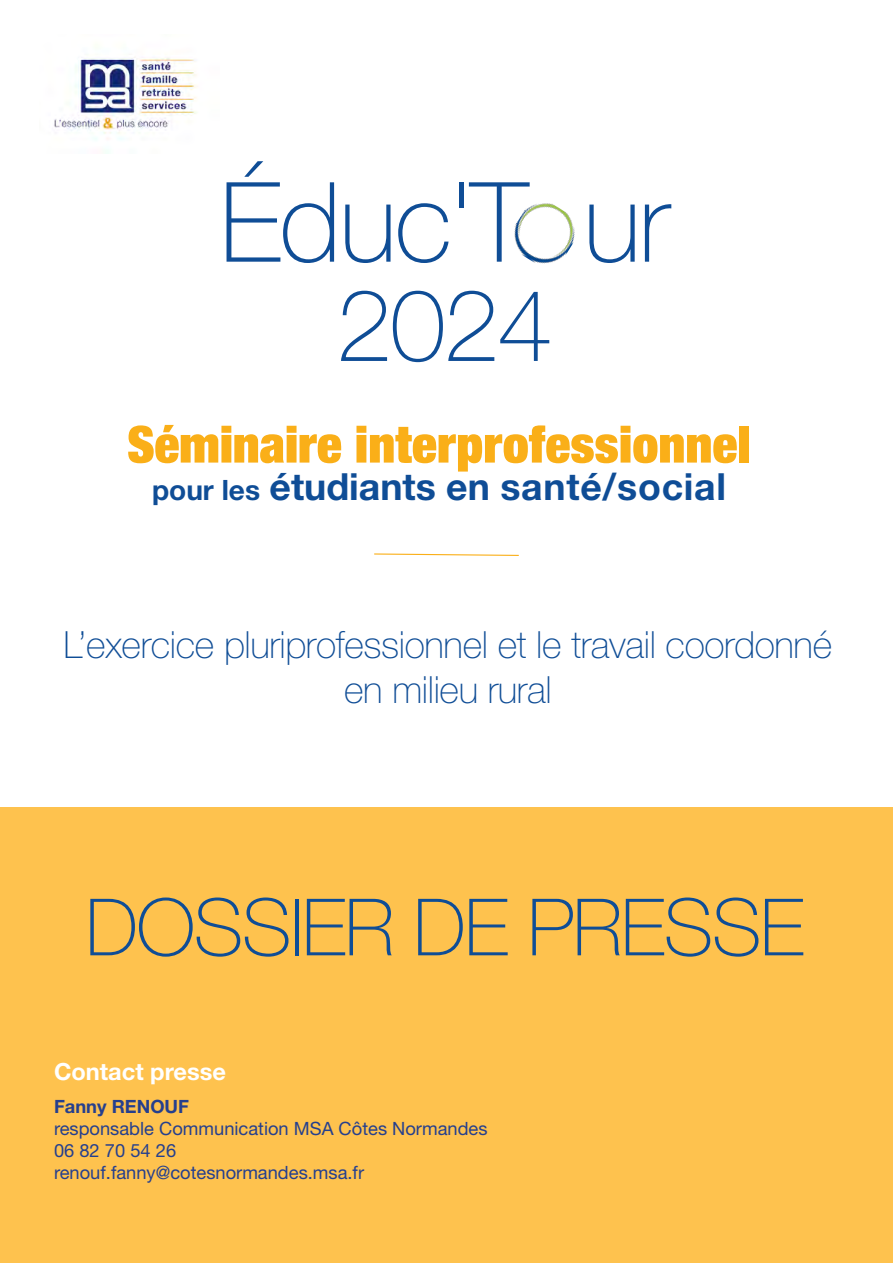
<style>
.page{position:relative;width:893px;height:1263px;background:#fff}
.page>*{position:absolute;margin:0;border:0;box-sizing:border-box;transform-origin:0 0}
.Titre_Thin{font:100 111.15px "Helvetica Neue LT Std";letter-spacing:-.02em;color:#0f4d96}
.Titre_Thin-2{font:100 100.05px "Helvetica Neue LT Std";color:#0f4d96}
.Titre_Thin-3{font:100 79.05px "Helvetica Neue LT Std";letter-spacing:-.02em;color:#0f4d96}
.Site_MSA_FR{font:900 condensed 51px "Helvetica Neue LT Std";letter-spacing:.01em;color:#faaf18}
.Site_MSA_FR-2{font:100 37.5px "Helvetica Neue LT Std";letter-spacing:-.01em;color:#0f4d96}
.Site_MSA_FR-3{font:700 37.5px "Helvetica Neue LT Std";letter-spacing:.01em;color:#0f4d96}
.t1{font:700 23.7px "Helvetica Neue LT Std";color:#fff}
.t2{font:18.3px/22px "Helvetica Neue LT Std";color:#253f8e}
.t3{font:700 18.3px "Helvetica Neue LT Std";color:#253f8e}
.s1{font-size:28.05px}
</style>
<div class="page">
<div style="left:0;top:808px;width:893px;height:455px;background:#fec24e"></div>
<img style="left:514px;top:203px;width:61px;height:61px">
<svg style="left:374px;top:553px;width:145px;height:3px"></svg>
<img style="left:54px;top:57px;width:143px;height:96px">
<p class="Titre_Thin" style="left:220px;top:159px;width:451px">Éduc'T ur</p>
<p class="Titre_Thin-2" style="left:336px;top:268px;width:218px">2024</p>
<p class="Site_MSA_FR" style="left:127px;top:412px;width:625px">Séminaire interprofessionnel</p>
<p class="Site_MSA_FR-3" style="left:152px;top:463px;width:576px"><span class="s1">pour les</span> étudiants en santé/social</p>
<p class="Site_MSA_FR-2" style="left:64px;top:623px;width:770px">L’exercice pluriprofessionnel et le travail coordonné</p>
<p class="Site_MSA_FR-2" style="left:344px;top:668px;width:209px">en milieu rural</p>
<p class="Titre_Thin-3" style="left:85px;top:882px;width:720px">DOSSIER DE PRESSE</p>
<p class="t1" style="left:54px;top:1057px;width:173px">Contact presse</p>
<p class="t3" style="left:54px;top:1095px;width:137px">Fanny RENOUF</p>
<p class="t2" style="left:54px;top:1117px;width:435px">responsable Communication MSA Côtes Normandes</p>
<p class="t2" style="left:54px;top:1139px;width:312px">06 82 70 54 26 renouf.fanny@cotesnormandes.msa.fr</p>
</div>
